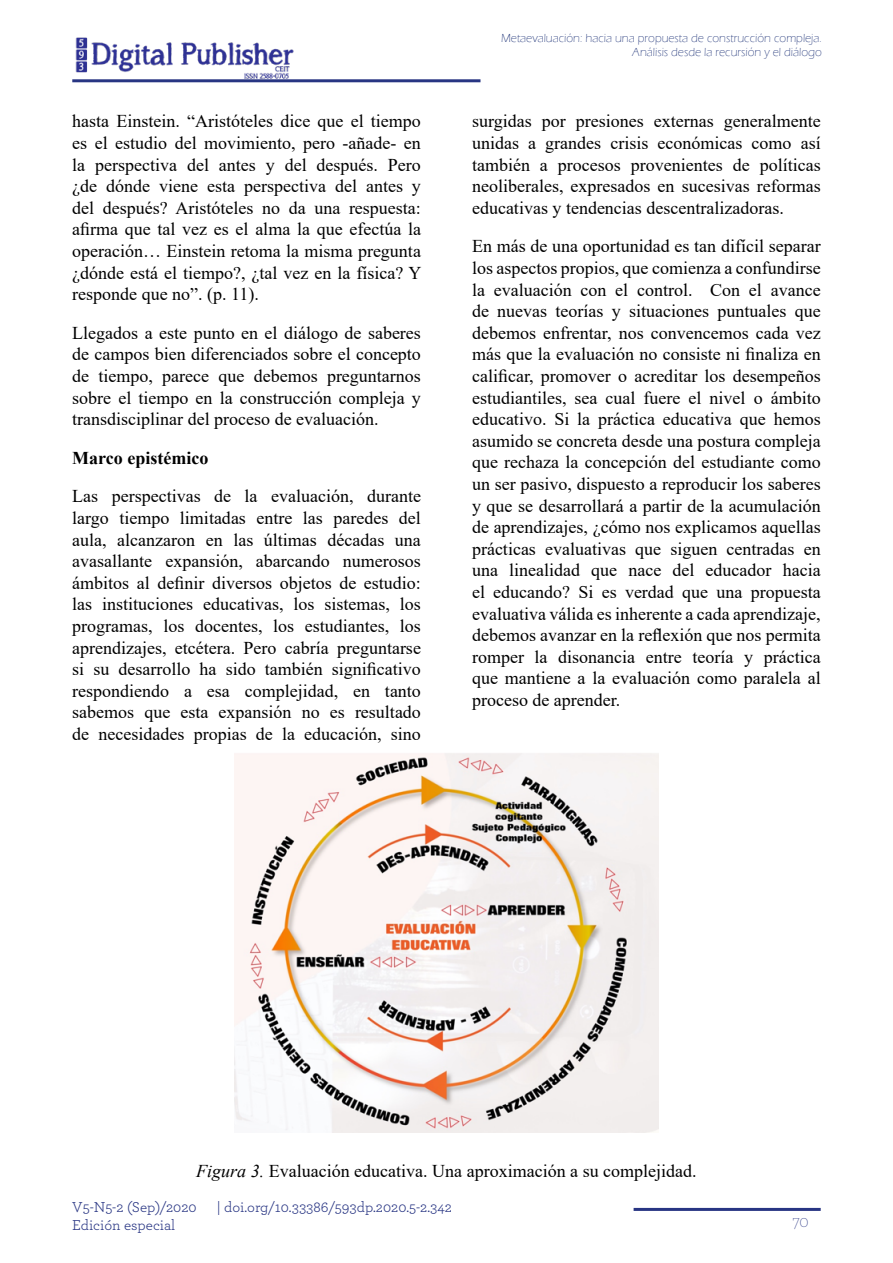
<style>
.page{position:relative;width:893px;height:1263px;background:#fff}
.page>*{position:absolute;margin:0;border:0;box-sizing:border-box;transform-origin:0 0}
.t1{font:18px/21.6px "Times New Roman";color:#000;text-align:justify}
.t2{font:700 18px "Times New Roman";color:#000}
.t3{font:200 18px "Archer";color:#283583}
.t4{font:15px/18px "Archer";color:#283583}
.t5{font:300 12px/14.4px "Eras ITC";color:#24387b;text-align:right}
.s1{font-style:italic}
</style>
<div class="page">
<hr style="left:72px;top:79px;width:408px;height:3px;background:#283583">
<img style="left:75px;top:37px;width:219px;height:42px">
<hr style="left:634px;top:1208px;width:187px;height:3px;background:#283583">
<img style="left:235px;top:753px;width:423px;height:379px">
<p class="t1" style="left:72px;top:110px;width:351px">hasta Einstein. “Aristóteles dice que el tiempo es el estudio del movimiento, pero -añade- en la perspectiva del antes y del después. Pero ¿de dónde viene esta perspectiva del antes y del después? Aristóteles no da una respuesta: afirma que tal vez es el alma la que efectúa la operación… Einstein retoma la misma pregunta ¿dónde está el tiempo?, ¿tal vez en la física? Y responde que no”. (p. 11).</p>
<p class="t1" style="left:72px;top:321px;width:350px">Llegados a este punto en el diálogo de saberes de campos bien diferenciados sobre el concepto de tiempo, parece que debemos preguntarnos sobre el tiempo en la construcción compleja y transdisciplinar del proceso de evaluación.</p>
<p class="t2" style="left:72px;top:445px;width:138px">Marco epistémico</p>
<p class="t1" style="left:72px;top:485px;width:350px">Las perspectivas de la evaluación, durante largo tiempo limitadas entre las paredes del aula, alcanzaron en las últimas décadas una avasallante expansión, abarcando numerosos ámbitos al definir diversos objetos de estudio: las instituciones educativas, los sistemas, los programas, los docentes, los estudiantes, los aprendizajes, etcétera. Pero cabría preguntarse si su desarrollo ha sido también significativo respondiendo a esa complejidad, en tanto sabemos que esta expansión no es resultado de necesidades propias de la educación, sino</p>
<p class="t5" style="left:501px;top:31px;width:322px">Metaevaluación: hacia una propuesta de construcción compleja.<br>Análisis desde la recursión y el diálogo</p>
<p class="t1" style="left:472px;top:110px;width:350px">surgidas por presiones externas generalmente unidas a grandes crisis económicas como así también a procesos provenientes de políticas neoliberales, expresados en sucesivas reformas educativas y tendencias descentralizadoras.</p>
<p class="t1" style="left:472px;top:235px;width:350px">En más de una oportunidad es tan difícil separar los aspectos propios, que comienza a confundirse la evaluación con el control. Con el avance de nuevas teorías y situaciones puntuales que debemos enfrentar, nos convencemos cada vez más que la evaluación no consiste ni finaliza en calificar, promover o acreditar los desempeños estudiantiles, sea cual fuere el nivel o ámbito educativo. Si la práctica educativa que hemos asumido se concreta desde una postura compleja que rechaza la concepción del estudiante como un ser pasivo, dispuesto a reproducir los saberes y que se desarrollará a partir de la acumulación de aprendizajes, ¿cómo nos explicamos aquellas prácticas evaluativas que siguen centradas en una linealidad que nace del educador hacia el educando? Si es verdad que una propuesta evaluativa válida es inherente a cada aprendizaje, debemos avanzar en la reflexión que nos permita romper la disonancia entre teoría y práctica que mantiene a la evaluación como paralela al proceso de aprender.</p>
<p class="t1" style="left:196px;top:1159px;width:502px"><span class="s1">Figura 3.</span> Evaluación educativa. Una aproximación a su complejidad.</p>
<p class="t4" style="left:72px;top:1197px;width:126px">V5-N5-2 (Sep)/2020<br>Edición especial</p>
<p class="t4" style="left:217px;top:1197px;width:237px">| doi.org/10.33386/593dp.2020.5-2.342</p>
<p class="t3" style="left:792px;top:1209px;width:18px">70</p>
</div>
